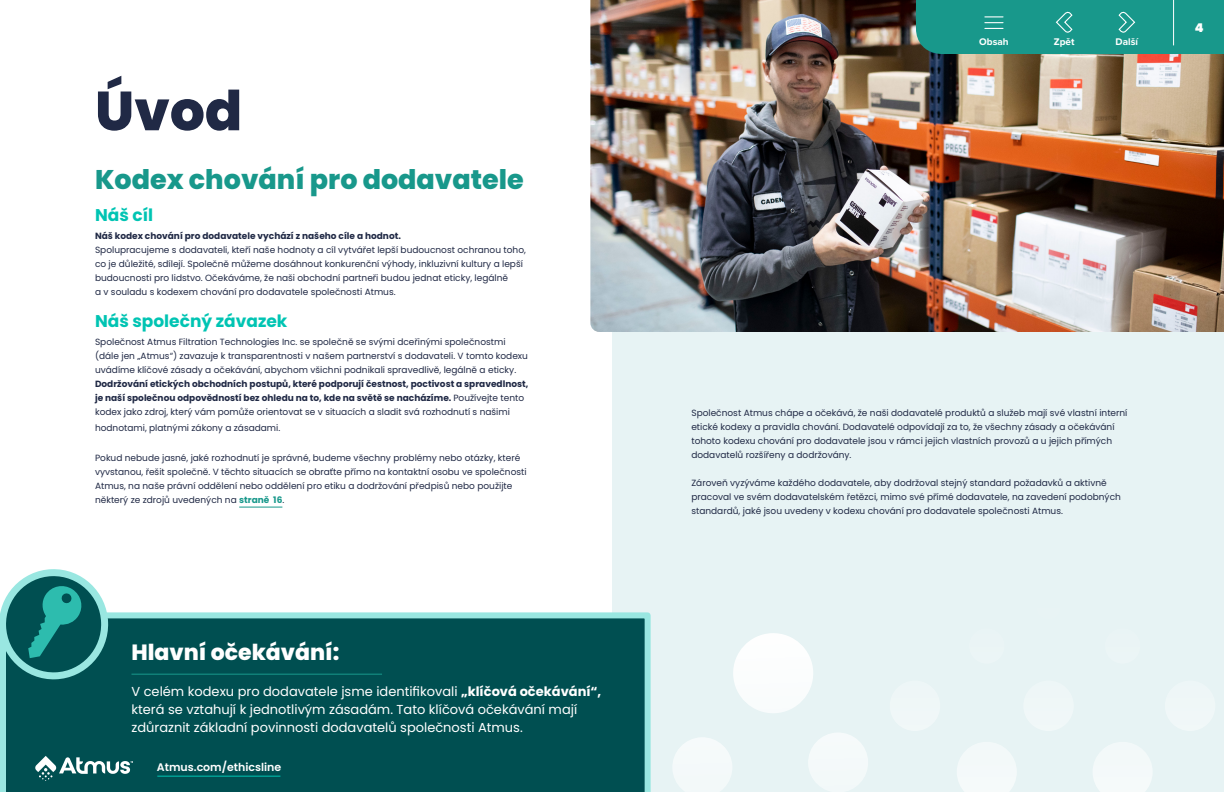
<style>
.page{position:relative;width:1224px;height:792px;background:#fff}
.page>*{position:absolute;margin:0;border:0;box-sizing:border-box;transform-origin:0 0}
.t1{font:800 55px "Poppins";color:#202945}
.t2{font:800 27px "Poppins";color:#18988b}
.t3{font:800 22px "Poppins";color:#fff}
.t4{font:700 17px "Poppins";color:#00c4b3}
.t5{font:13px/18px "Poppins";color:#fff}
.t6{font:900 13px "Proxima Nova";color:#fff}
.t7{font:600 11px "Poppins";color:#fff}
.t8{font:900 11px "Proxima Nova";color:#fff}
.t9{font:700 10px "Proxima Nova";color:#fff}
.t10{font:9px/14px "Poppins";color:#202945}
.t11{font:700 9px/14px "Poppins";color:#202945}
.s1{font-weight:400}
.s2{font-weight:700;color:#18988b}
.s3{font-weight:700}
</style>
<div class="page">
<div style="left:612px;top:332px;width:612px;height:460px;background:#e7f3f4"></div>
<hr style="left:239px;top:507px;width:43px;height:1px;background:#18988b">
<div style="left:0;top:612px;width:651px;height:180px;background:#004f51"></div>
<svg style="left:0;top:569px;width:110px;height:114px;background:#3f8e8c"></svg>
<hr style="left:131px;top:674px;width:251px;height:1px;background:#18988b">
<img style="left:590px;top:0;width:634px;height:332px">
<svg style="left:1093px;top:742px;width:60px;height:50px"></svg>
<svg style="left:957px;top:742px;width:60px;height:50px"></svg>
<div style="left:1023px;top:681px;width:51px;height:50px;background:#eff7f7;border-radius:50%"></div>
<div style="left:1165px;top:681px;width:50px;height:50px;background:#eff7f7;border-radius:50%"></div>
<div style="left:890px;top:681px;width:50px;height:50px;background:#eff7f7;border-radius:50%"></div>
<div style="left:969px;top:628px;width:35px;height:36px;background:#eaf4f5;border-radius:50%"></div>
<div style="left:1105px;top:628px;width:35px;height:36px;background:#eaf4f5;border-radius:50%"></div>
<div style="left:1036px;top:594px;width:25px;height:25px;background:#e7f3f4;border-radius:50%"></div>
<svg style="left:672px;top:737px;width:61px;height:55px"></svg>
<svg style="left:732px;top:632px;width:82px;height:82px"></svg>
<svg style="left:808px;top:732px;width:61px;height:60px"></svg>
<hr style="left:157px;top:776px;width:123px;height:1px;background:#00c4b3">
<svg style="left:35px;top:756px;width:97px;height:25px"></svg>
<div style="left:916px;top:0;width:308px;height:54px;background:#18988b"></div>
<h1 class="t1" style="left:95px;top:79px;width:149px">Úvod</h1>
<h2 class="t2" style="left:95px;top:164px;width:430px">Kodex chování pro dodavatele</h2>
<h3 class="t4" style="left:95px;top:205px;width:60px">Náš cíl</h3>
<p class="t11" style="left:95px;top:229px;width:307px">Náš kodex chování pro dodavatele vychází z našeho cíle a hodnot.</p>
<p class="t10" style="left:95px;top:243px;width:432px">Spolupracujeme s dodavateli, kteří naše hodnoty a cíl vytvářet lepší budoucnost ochranou toho, co je důležité, sdílejí. Společně můžeme dosáhnout konkurenční výhody, inkluzivní kultury a lepší budoucnosti pro lidstvo. Očekáváme, že naši obchodní partneři budou jednat eticky, legálně<br>a v souladu s kodexem chování pro dodavatele společnosti Atmus.</p>
<h3 class="t4" style="left:95px;top:311px;width:194px">Náš společný závazek</h3>
<p class="t10" style="left:95px;top:335px;width:434px">Společnost Atmus Filtration Technologies Inc. se společně se svými dceřinými společnostmi (dále jen „Atmus“) zavazuje k transparentnosti v našem partnerství s dodavateli. V tomto kodexu uvádíme klíčové zásady a očekávání, abychom všichni podnikali spravedlivě, legálně a eticky.</p>
<p class="t11" style="left:95px;top:377px;width:435px">Dodržování etických obchodních postupů, které podporují čestnost, poctivost a spravedlnost, je naší společnou odpovědností bez ohledu na to, kde na světě se nacházíme. <span class="s1">Používejte tento kodex jako zdroj, který vám pomůže orientovat se v situacích a sladit svá rozhodnutí s našimi</span></p>
<p class="t10" style="left:95px;top:421px;width:187px">hodnotami, platnými zákony a zásadami.</p>
<p class="t10" style="left:95px;top:451px;width:433px">Pokud nebude jasné, jaké rozhodnutí je správné, budeme všechny problémy nebo otázky, které vyvstanou, řešit společně. V těchto situacích se obraťte přímo na kontaktní osobu ve společnosti Atmus, na naše právní oddělení nebo oddělení pro etiku a dodržování předpisů nebo použijte některý ze zdrojů uvedených na <span class="s2">straně 16</span>.</p>
<h3 class="t3" style="left:131px;top:639px;width:209px">Hlavní očekávání:</h3>
<h3 class="t5" style="left:131px;top:683px;width:471px">V celém kodexu pro dodavatele jsme identifikovali <span class="s3">„klíčová očekávání“, </span>která se vztahují k jednotlivým zásadám. Tato klíčová očekávání mají zdůraznit základní povinnosti dodavatelů společnosti Atmus.</h3>
<p class="t7" style="left:157px;top:761px;width:126px">Atmus.com/ethicsline</p>
<p class="t9" style="left:1054px;top:35px;width:22px">Zpět</p>
<p class="t9" style="left:1116px;top:35px;width:24px">Další</p>
<p class="t9" style="left:973px;top:35px;width:43px">Contents</p>
<p class="t9" style="left:1055px;top:35px;width:22px">Next</p>
<p class="t9" style="left:1115px;top:35px;width:24px">B ck</p>
<p class="t9" style="left:979px;top:35px;width:31px">Obsah</p>
<p class="t8" style="left:1203px;top:18px;width:8px">4</p>
<h3 class="t6" style="left:1195px;top:18px;width:10px">4</h3>
<p class="t10" style="left:691px;top:406px;width:438px">Společnost Atmus chápe a očekává, že naši dodavatelé produktů a služeb mají své vlastní interní etické kodexy a pravidla chování. Dodavatelé odpovídají za to, že všechny zásady a očekávání tohoto kodexu chování pro dodavatele jsou v rámci jejich vlastních provozů a u jejich přímých dodavatelů rozšířeny a dodržovány.</p>
<p class="t10" style="left:691px;top:476px;width:431px">Zároveň vyzýváme každého dodavatele, aby dodržoval stejný standard požadavků a aktivně pracoval ve svém dodavatelském řetězci, mimo své přímé dodavatele, na zavedení podobných standardů, jaké jsou uvedeny v kodexu chování pro dodavatele společnosti Atmus.</p>
</div>
